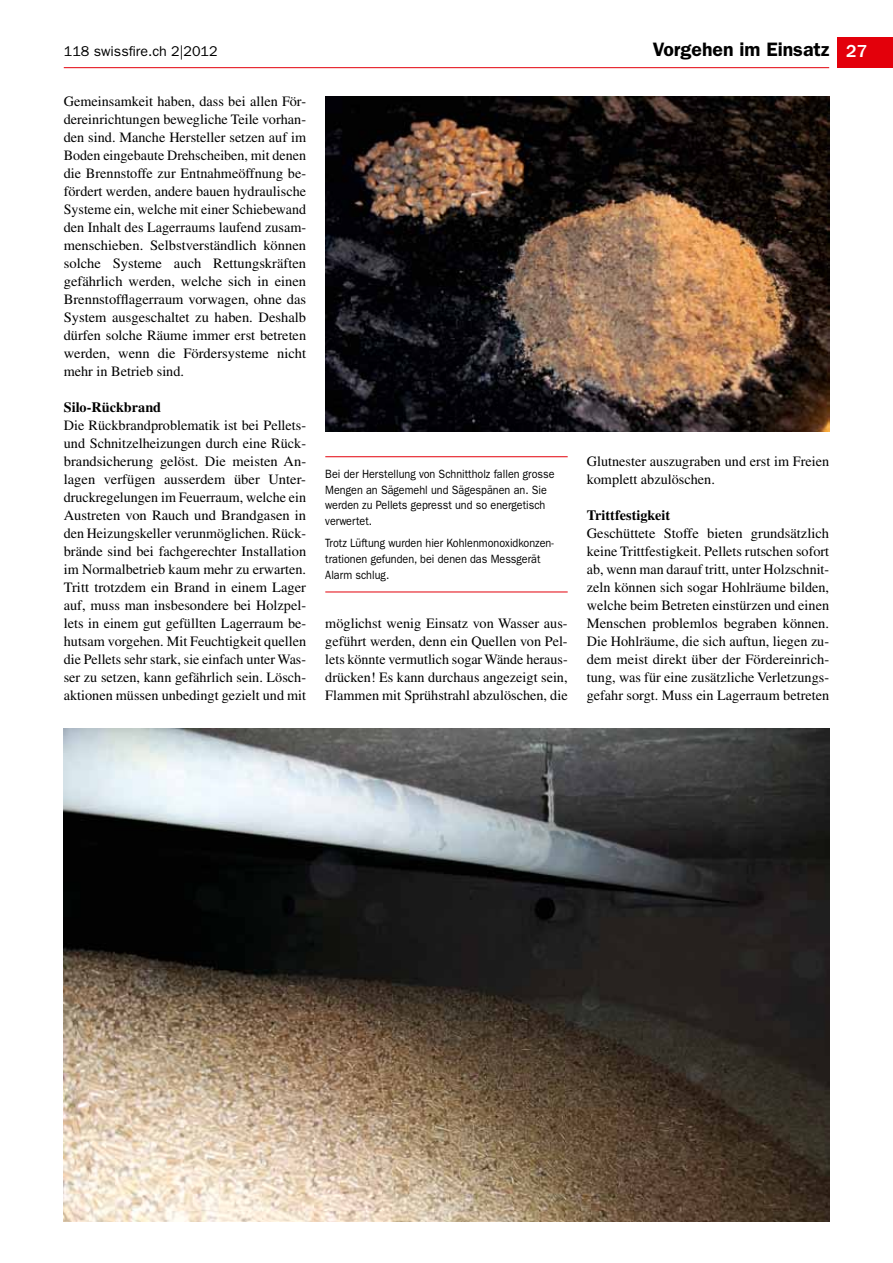
<style>
.page{position:relative;width:893px;height:1263px;background:#fff}
.page>*{position:absolute;margin:0;border:0;box-sizing:border-box;transform-origin:0 0}
.t1{font:600 19.5px "ITC Franklin Gothic Std";color:#000}
.t2{font:14.25px/18px "Times LT Std";color:#000;text-align:justify}
.t3{font:700 14.25px "Times LT Std";color:#000}
.t4{font:14.25px "ITC Franklin Gothic Std";color:#000}
.t5{font:12px/15.8px "ITC Franklin Gothic Std";color:#000;scale:.9 1}
.s1{font-weight:500;font-size:18px;color:#fff}
</style>
<div class="page">
<div style="left:838px;top:38px;width:55px;height:30px;background:#e3000b"></div>
<hr style="left:64px;top:67px;width:765px;height:1px;background:#e3000b">
<img style="left:325px;top:97px;width:504px;height:335px">
<img style="left:64px;top:729px;width:765px;height:492px">
<hr style="left:325px;top:456px;width:243px;height:1px;background:#e3000b">
<hr style="left:325px;top:592px;width:243px;height:1px;background:#e3000b">
<p class="t4" style="left:64px;top:43px;width:155px">118 swissfire.ch 2|2012</p>
<h1 class="t1" style="left:653px;top:38px;width:216px">Vorgehen im Einsatz <span class="s1">27</span></h1>
<p class="t2" style="left:64px;top:92px;width:244px">Gemeinsamkeit haben, dass bei allen För&shy;dereinrichtungen bewegliche Teile vorhan&shy;den sind. Manche Hersteller setzen auf im Boden eingebaute Drehscheiben, mit denen die Brennstoffe zur Entnahmeöffnung be&shy;fördert werden, andere bauen hydraulische Systeme ein, welche mit einer Schiebewand den Inhalt des Lagerraums laufend zusam&shy;menschieben. Selbstverständlich können solche Systeme auch Rettungskräften gefährlich werden, welche sich in einen Brennstofflagerraum vorwagen, ohne das System ausgeschaltet zu haben. Deshalb dürfen solche Räume immer erst betreten werden, wenn die Fördersysteme nicht mehr in Betrieb sind.</p>
<p class="t3" style="left:64px;top:399px;width:99px">Silo-Rückbrand</p>
<p class="t2" style="left:64px;top:416px;width:244px">Die Rückbrandproblematik ist bei Pellets&shy;und Schnitzelheizungen durch eine Rück&shy;brandsicherung gelöst. Die meisten An&shy;lagen verfügen ausserdem über Unter&shy;druckregelungen im Feuerraum, welche ein Austreten von Rauch und Brandgasen in den Heizungskeller verunmöglichen. Rück&shy;brände sind bei fachgerechter Installation im Normalbetrieb kaum mehr zu erwarten.<br>Tritt trotzdem ein Brand in einem Lager auf, muss man insbesondere bei Holzpel&shy;lets in einem gut gefüllten Lagerraum be&shy;hutsam vorgehen. Mit Feuchtigkeit quellen die Pellets sehr stark, sie einfach unter Was&shy;ser zu setzen, kann gefährlich sein. Lösch&shy;aktionen müssen unbedingt gezielt und mit</p>
<p class="t2" style="left:587px;top:452px;width:244px">Glutnester auszugraben und erst im Freien komplett abzulöschen.</p>
<p class="t3" style="left:587px;top:507px;width:85px">Trittfestigkeit</p>
<p class="t2" style="left:587px;top:524px;width:244px">Geschüttete Stoffe bieten grundsätzlich keine Trittfestigkeit. Pellets rutschen sofort ab, wenn man darauf tritt, unter Holzschnit&shy;zeln können sich sogar Hohlräume bilden, welche beim Betreten einstürzen und einen Menschen problemlos begraben können.<br>Die Hohlräume, die sich auftun, liegen zu&shy;dem meist direkt über der Fördereinrich&shy;tung, was für eine zusätzliche Verletzungs&shy;gefahr sorgt. Muss ein Lagerraum betreten</p>
<p class="t5" style="left:325px;top:466px;width:256px">Bei der Herstellung von Schnittholz fallen grosse Mengen an Sägemehl und Sägespänen an. Sie werden zu Pellets gepresst und so energetisch verwertet.</p>
<p class="t5" style="left:325px;top:535px;width:255px">Trotz Lüftung wurden hier Kohlenmonoxidkonzen&shy;trationen gefunden, bei denen das Messgerät<br>Alarm schlug.</p>
<p class="t2" style="left:325px;top:614px;width:244px">möglichst wenig Einsatz von Wasser aus&shy;geführt werden, denn ein Quellen von Pel&shy;lets könnte vermutlich sogar Wände heraus&shy;drücken! Es kann durchaus angezeigt sein, Flammen mit Sprühstrahl abzulöschen, die</p>
</div>
